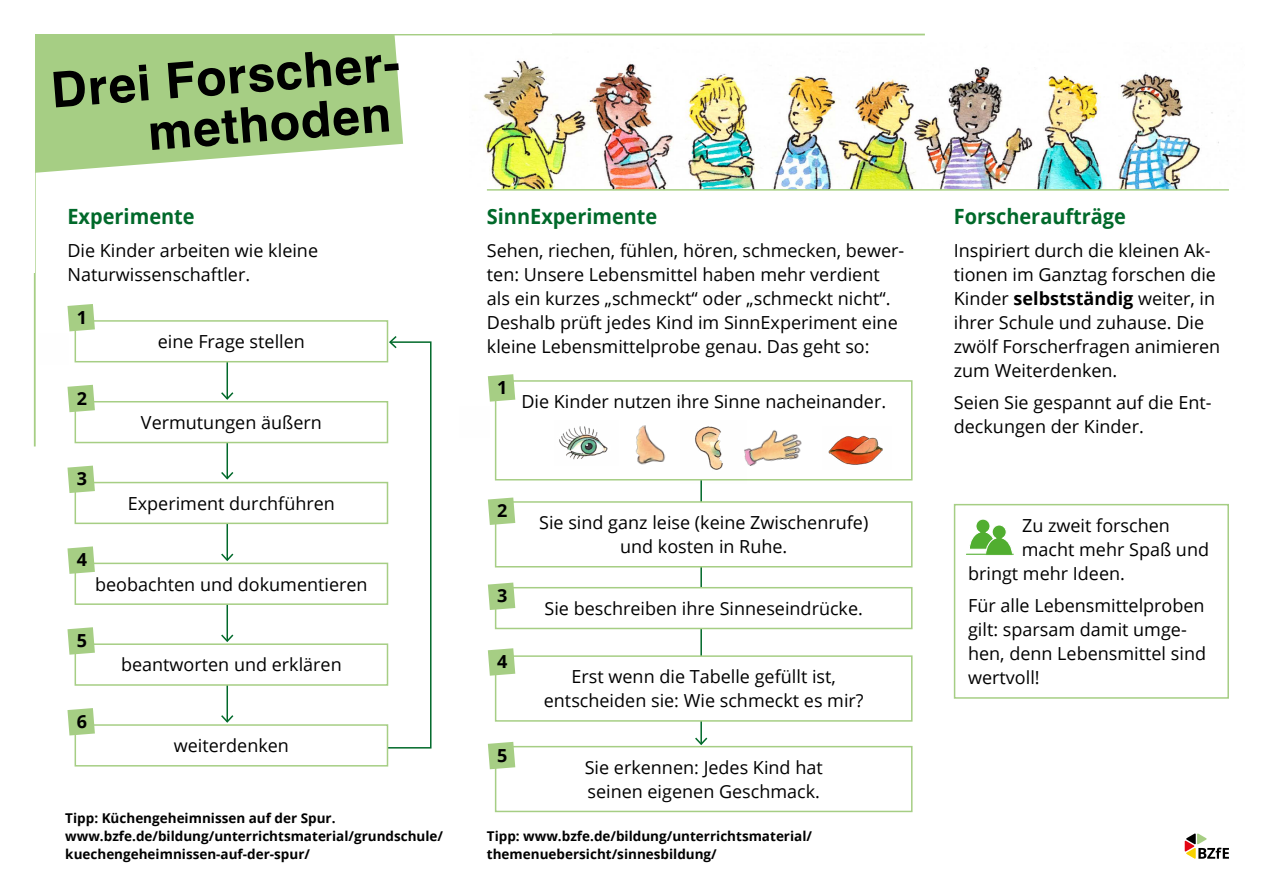
<style>
.page{position:relative;width:1263px;height:893px;background:#fff}
.page>*{position:absolute;margin:0;border:0;box-sizing:border-box;transform-origin:0 0}
.t1{font:700 49.35px/50.2px "Schulbuch Nord OT";color:#000}
.t2{font:700 21px "Open Sans";color:#00692a;scale:.95 1}
.t3{font:18px/24px "Open Sans";color:#000}
.t4{font:700 18px "Open Sans";color:#000}
.t5{font:700 13.5px/18px "Open Sans";color:#000}
.s1{font-weight:700}
</style>
<div class="page">
<img style="left:927px;top:67px;width:292px;height:122px">
<hr style="left:700px;top:413px;width:2px;height:331px;background:#00692a">
<svg style="left:693px;top:736px;width:16px;height:10px"></svg>
<hr style="left:226px;top:434px;width:2px;height:44px;background:#00692a">
<svg style="left:221px;top:470px;width:13px;height:10px"></svg>
<hr style="left:226px;top:515px;width:2px;height:45px;background:#00692a">
<svg style="left:221px;top:552px;width:13px;height:9px"></svg>
<hr style="left:226px;top:594px;width:2px;height:47px;background:#00692a">
<svg style="left:221px;top:633px;width:13px;height:9px"></svg>
<hr style="left:226px;top:677px;width:2px;height:45px;background:#00692a">
<svg style="left:221px;top:714px;width:13px;height:9px"></svg>
<svg style="left:371px;top:448px;width:61px;height:301px"></svg>
<svg style="left:33px;top:33px;width:894px;height:415px"></svg>
<div style="left:0;top:0;width:552px;height:34px;background:#fff"></div>
<div style="left:0;top:0;width:34px;height:272px;background:#fff"></div>
<svg style="left:1185px;top:833px;width:44px;height:26px"></svg>
<hr style="left:487px;top:189px;width:742px;height:2px;background:#a6ce84">
<img style="left:39px;top:333px;width:30px;height:31px">
<img style="left:459px;top:406px;width:30px;height:31px">
<div style="left:496px;top:381px;width:416px;height:99px;background:#fff"></div>
<div style="left:495px;top:380px;width:417px;height:100px;border:2px solid #a6ce84"></div>
<div style="left:496px;top:502px;width:416px;height:65px;background:#fff"></div>
<div style="left:495px;top:501px;width:417px;height:66px;border:2px solid #a6ce84"></div>
<div style="left:496px;top:588px;width:416px;height:40px;background:#fff"></div>
<div style="left:495px;top:587px;width:417px;height:42px;border:2px solid #a6ce84"></div>
<div style="left:496px;top:656px;width:416px;height:65px;background:#fff"></div>
<div style="left:495px;top:655px;width:417px;height:67px;border:2px solid #a6ce84"></div>
<div style="left:495px;top:746px;width:417px;height:66px;border:2px solid #a6ce84"></div>
<div style="left:75px;top:321px;width:312px;height:41px;background:#fff"></div>
<div style="left:75px;top:320px;width:313px;height:42px;border:2px solid #a6ce84"></div>
<div style="left:75px;top:402px;width:312px;height:40px;background:#fff"></div>
<div style="left:75px;top:401px;width:313px;height:42px;border:2px solid #a6ce84"></div>
<div style="left:75px;top:483px;width:312px;height:40px;background:#fff"></div>
<div style="left:75px;top:482px;width:313px;height:42px;border:2px solid #a6ce84"></div>
<div style="left:75px;top:563px;width:312px;height:41px;background:#fff"></div>
<div style="left:75px;top:563px;width:313px;height:42px;border:2px solid #a6ce84"></div>
<div style="left:75px;top:644px;width:312px;height:41px;background:#fff"></div>
<div style="left:75px;top:643px;width:313px;height:43px;border:2px solid #a6ce84"></div>
<div style="left:75px;top:725px;width:312px;height:41px;background:#fff"></div>
<div style="left:75px;top:724px;width:313px;height:42px;border:2px solid #a6ce84"></div>
<svg style="left:488px;top:374px;width:27px;height:28px"></svg>
<svg style="left:488px;top:497px;width:27px;height:28px"></svg>
<svg style="left:488px;top:583px;width:27px;height:27px"></svg>
<svg style="left:488px;top:648px;width:27px;height:28px"></svg>
<svg style="left:488px;top:742px;width:27px;height:27px"></svg>
<svg style="left:67px;top:304px;width:28px;height:27px"></svg>
<svg style="left:67px;top:385px;width:28px;height:27px"></svg>
<svg style="left:67px;top:466px;width:28px;height:27px"></svg>
<svg style="left:67px;top:546px;width:28px;height:28px"></svg>
<svg style="left:67px;top:627px;width:28px;height:28px"></svg>
<svg style="left:67px;top:708px;width:28px;height:27px"></svg>
<div style="left:954px;top:504px;width:275px;height:195px;border:2px solid #a6ce84"></div>
<img style="left:559px;top:426px;width:49px;height:34px">
<img style="left:636px;top:425px;width:30px;height:40px">
<img style="left:681px;top:426px;width:54px;height:58px">
<img style="left:735px;top:430px;width:71px;height:51px">
<img style="left:828px;top:435px;width:55px;height:30px">
<svg style="left:968px;top:519px;width:46px;height:37px"></svg>
<hr style="left:966px;top:554px;width:47px;height:1px;background:#51ae30">
<h1 class="t1" style="left:141px;top:60px;width:266px;text-indent:-93px;rotate:-5deg">Drei Forscher&shy;methoden</h1>
<p class="t2" style="left:67px;top:202px;width:135px">Experimente</p>
<p class="t3" style="left:67px;top:238px;width:252px">Die Kinder arbeiten wie kleine<br>Naturwissenschaftler.</p>
<p class="t4" style="left:77px;top:304px;width:12px">1</p>
<p class="t4" style="left:77px;top:385px;width:12px">2</p>
<p class="t4" style="left:77px;top:466px;width:12px">3</p>
<p class="t3" style="left:158px;top:329px;width:149px">eine Frage stellen</p>
<p class="t3" style="left:141px;top:410px;width:182px">Vermutungen äußern</p>
<p class="t3" style="left:128px;top:491px;width:209px">Experiment durchführen</p>
<p class="t4" style="left:77px;top:547px;width:12px">4</p>
<p class="t3" style="left:95px;top:572px;width:274px">beobachten und dokumentieren</p>
<p class="t4" style="left:77px;top:628px;width:12px">5</p>
<p class="t4" style="left:77px;top:708px;width:12px">6</p>
<p class="t3" style="left:121px;top:652px;width:222px">beantworten und erklären</p>
<p class="t3" style="left:174px;top:733px;width:117px">weiterdenken</p>
<p class="t5" style="left:65px;top:809px;width:379px">Tipp: Küchengeheimnissen auf der Spur. www.bzfe.de/bildung/unterrichtsmaterial/grundschule/ kuechengeheimnissen-auf-der-spur/</p>
<p class="t2" style="left:487px;top:202px;width:181px">SinnExperimente</p>
<p class="t3" style="left:487px;top:238px;width:419px">Sehen, riechen, fühlen, hören, schmecken, bewer&shy;ten: Unsere Lebensmittel haben mehr verdient als ein kurzes „schmeckt“ oder „schmeckt nicht“.<br>Deshalb prüft jedes Kind im SinnExperiment eine kleine Lebensmittelprobe genau. Das geht so:</p>
<p class="t4" style="left:497px;top:375px;width:12px">1</p>
<p class="t3" style="left:521px;top:389px;width:366px">Die Kinder nutzen ihre Sinne nacheinander.</p>
<p class="t4" style="left:497px;top:498px;width:12px">2</p>
<p class="t4" style="left:497px;top:583px;width:12px">3</p>
<p class="t4" style="left:497px;top:649px;width:12px">4</p>
<p class="t4" style="left:497px;top:742px;width:12px">5</p>
<p class="t3" style="left:539px;top:510px;width:331px;text-align:center">Sie sind ganz leise (keine Zwischenrufe) und kosten in Ruhe.</p>
<p class="t3" style="left:544px;top:596px;width:320px">Sie beschreiben ihre Sinneseindrücke.</p>
<p class="t3" style="left:544px;top:664px;width:321px;text-align:center">Erst wenn die Tabelle gefüllt ist, entscheiden sie: Wie schmeckt es mir?</p>
<p class="t3" style="left:585px;top:755px;width:240px">Sie erkennen: Jedes Kind hat seinen eigenen Geschmack.</p>
<p class="t5" style="left:487px;top:827px;width:327px">Tipp: www.bzfe.de/bildung/unterrichtsmaterial/ themenuebersicht/sinnesbildung/</p>
<p class="t2" style="left:954px;top:202px;width:183px">Forscheraufträge</p>
<p class="t3" style="left:954px;top:238px;width:268px">Inspiriert durch die kleinen Ak&shy;tionen im Ganztag forschen die<br>Kinder <span class="s1">selbstständig</span> weiter, in ihrer Schule und zuhause. Die zwölf Forscherfragen animieren zum Weiterdenken.</p>
<p class="t3" style="left:954px;top:390px;width:259px">Seien Sie gespannt auf die Ent&shy;deckungen der Kinder.</p>
<p class="t3" style="left:1022px;top:513px;width:149px">Zu zweit forschen</p>
<p class="t3" style="left:1022px;top:537px;width:189px">macht mehr Spaß und</p>
<p class="t3" style="left:968px;top:561px;width:158px">bringt mehr Ideen.</p>
<p class="t3" style="left:968px;top:593px;width:239px">Für alle Lebensmittelproben gilt: sparsam damit umge&shy;hen, denn Lebensmittel sind wertvoll!</p>
</div>
